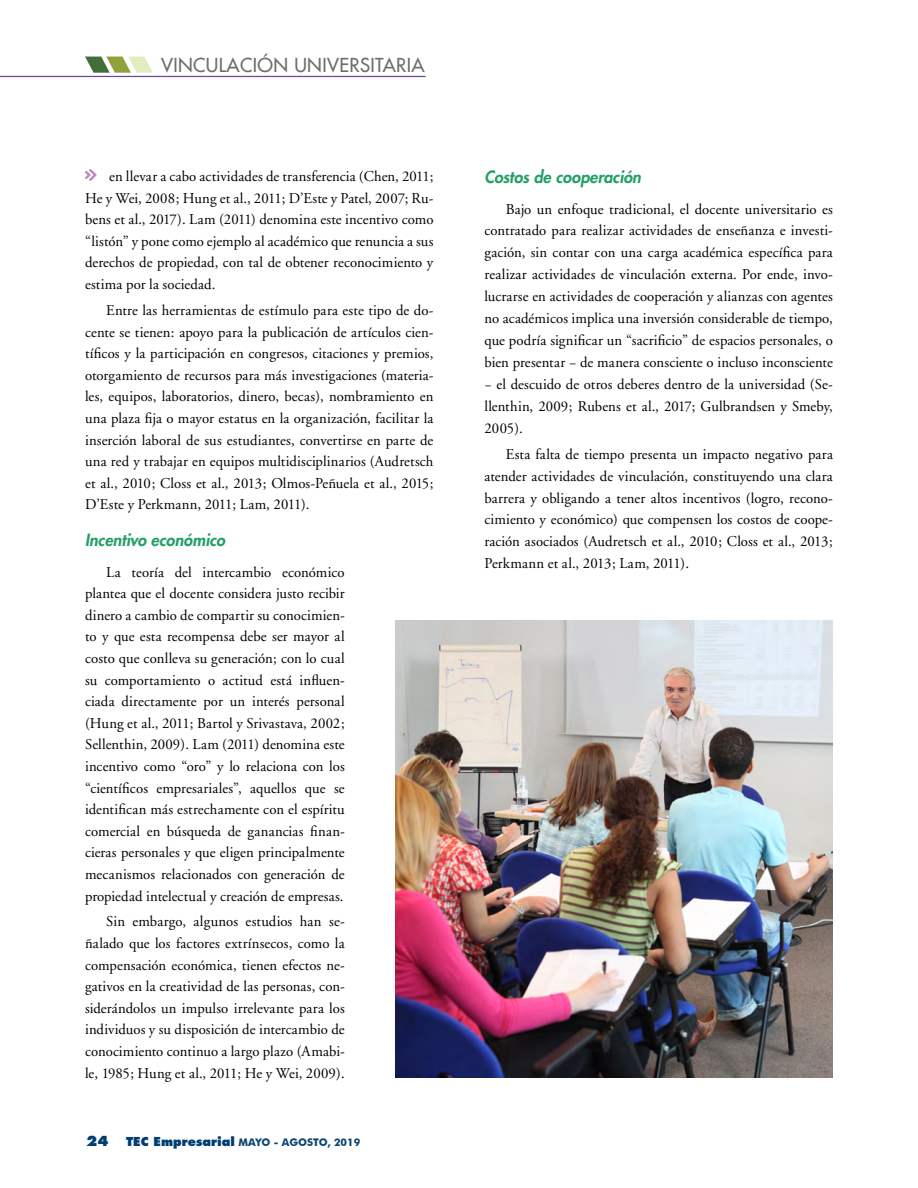
<style>
.page{position:relative;width:918px;height:1188px;background:#fff}
.page>*{position:absolute;margin:0;border:0;box-sizing:border-box;transform-origin:0 0}
.t1{font:18.75px "Futura";letter-spacing:.02em;color:#6d6e67}
.t2{font:italic 800 16.5px "Futura";color:#239f65}
.t3{font:15px/21.6px "Adobe Garamond";letter-spacing:.005em;color:#000;text-align:justify}
.t4{font:800 13.5px "Futura";color:#003d71}
.t5{font:700 10.5px "Futura BT";color:#0d4570}
.s1{font-family:"Futura";font-weight:800;font-size:12px;color:#003d71}
</style>
<div class="page">
<hr style="left:0;top:76px;width:426px;height:1px;background:#6d459b">
<svg style="left:85px;top:57px;width:68px;height:16px"></svg>
<img style="left:396px;top:620px;width:436px;height:457px">
<svg style="left:85px;top:169px;width:11px;height:12px"></svg>
<p class="t1" style="left:161px;top:53px;width:265px">VINCULACIÓN UNIVERSITARIA</p>
<p class="t3" style="left:85px;top:166px;width:350px;text-indent:24px">en llevar a cabo actividades de transferencia (Chen, 2011; He y Wei, 2008; Hung et al., 2011; D’Este y Patel, 2007; Ru&shy;bens et al., 2017). Lam (2011) denomina este incentivo como “listón” y pone como ejemplo al académico que renuncia a sus derechos de propiedad, con tal de obtener reconocimiento y estima por la sociedad.</p>
<p class="t3" style="left:85px;top:300px;width:350px;text-indent:21px">Entre las herramientas de estímulo para este tipo de do&shy;cente se tienen: apoyo para la publicación de artículos cien&shy;tíficos y la participación en congresos, citaciones y premios, otorgamiento de recursos para más investigaciones (materia&shy;les, equipos, laboratorios, dinero, becas), nombramiento en una plaza fija o mayor estatus en la organización, facilitar la inserción laboral de sus estudiantes, convertirse en parte de una red y trabajar en equipos multidisciplinarios (Audretsch et al., 2010; Closs et al., 2013; Olmos-Peñuela et al., 2015; D’Este y Perkmann, 2011; Lam, 2011).</p>
<p class="t2" style="left:85px;top:530px;width:142px">Incentivo económico</p>
<p class="t3" style="left:85px;top:561px;width:261px;text-indent:21px">La teoría del intercambio económico plantea que el docente considera justo recibir dinero a cambio de compartir su conocimien&shy;to y que esta recompensa debe ser mayor al costo que conlleva su generación; con lo cual su comportamiento o actitud está influen&shy;ciada directamente por un interés personal (Hung et al., 2011; Bartol y Srivastava, 2002; Sellenthin, 2009). Lam (2011) denomina este incentivo como “oro” y lo relaciona con los “científicos empresariales”, aquellos que se identifican más estrechamente con el espíritu comercial en búsqueda de ganancias finan&shy;cieras personales y que eligen principalmente mecanismos relacionados con generación de propiedad intelectual y creación de empresas.</p>
<p class="t3" style="left:85px;top:911px;width:261px;text-indent:21px">Sin embargo, algunos estudios han se&shy;ñalado que los factores extrínsecos, como la compensación económica, tienen efectos ne&shy;gativos en la creatividad de las personas, con&shy;siderándolos un impulso irrelevante para los individuos y su disposición de intercambio de conocimiento continuo a largo plazo (Amabi&shy;le, 1985; Hung et al., 2011; He y Wei, 2009).</p>
<p class="t4" style="left:86px;top:1132px;width:24px">24</p>
<p class="t5" style="left:126px;top:1136px;width:236px"><span class="s1">TEC Empresarial</span> MAYO - AGOSTO, 2019</p>
<p class="t2" style="left:485px;top:167px;width:158px">Costos de cooperación</p>
<p class="t3" style="left:485px;top:198px;width:350px;text-indent:21px">Bajo un enfoque tradicional, el docente universitario es contratado para realizar actividades de enseñanza e investi&shy;gación, sin contar con una carga académica específica para realizar actividades de vinculación externa. Por ende, invo&shy;lucrarse en actividades de cooperación y alianzas con agentes no académicos implica una inversión considerable de tiempo, que podría significar un “sacrificio” de espacios personales, o bien presentar − de manera consciente o incluso inconsciente − el descuido de otros deberes dentro de la universidad (Se&shy;llenthin, 2009; Rubens et al., 2017; Gulbrandsen y Smeby, 2005).</p>
<p class="t3" style="left:485px;top:443px;width:350px;text-indent:21px">Esta falta de tiempo presenta un impacto negativo para atender actividades de vinculación, constituyendo una clara barrera y obligando a tener altos incentivos (logro, recono&shy;cimiento y económico) que compensen los costos de coope&shy;ración asociados (Audretsch et al., 2010; Closs et al., 2013; Perkmann et al., 2013; Lam, 2011).</p>
</div>
